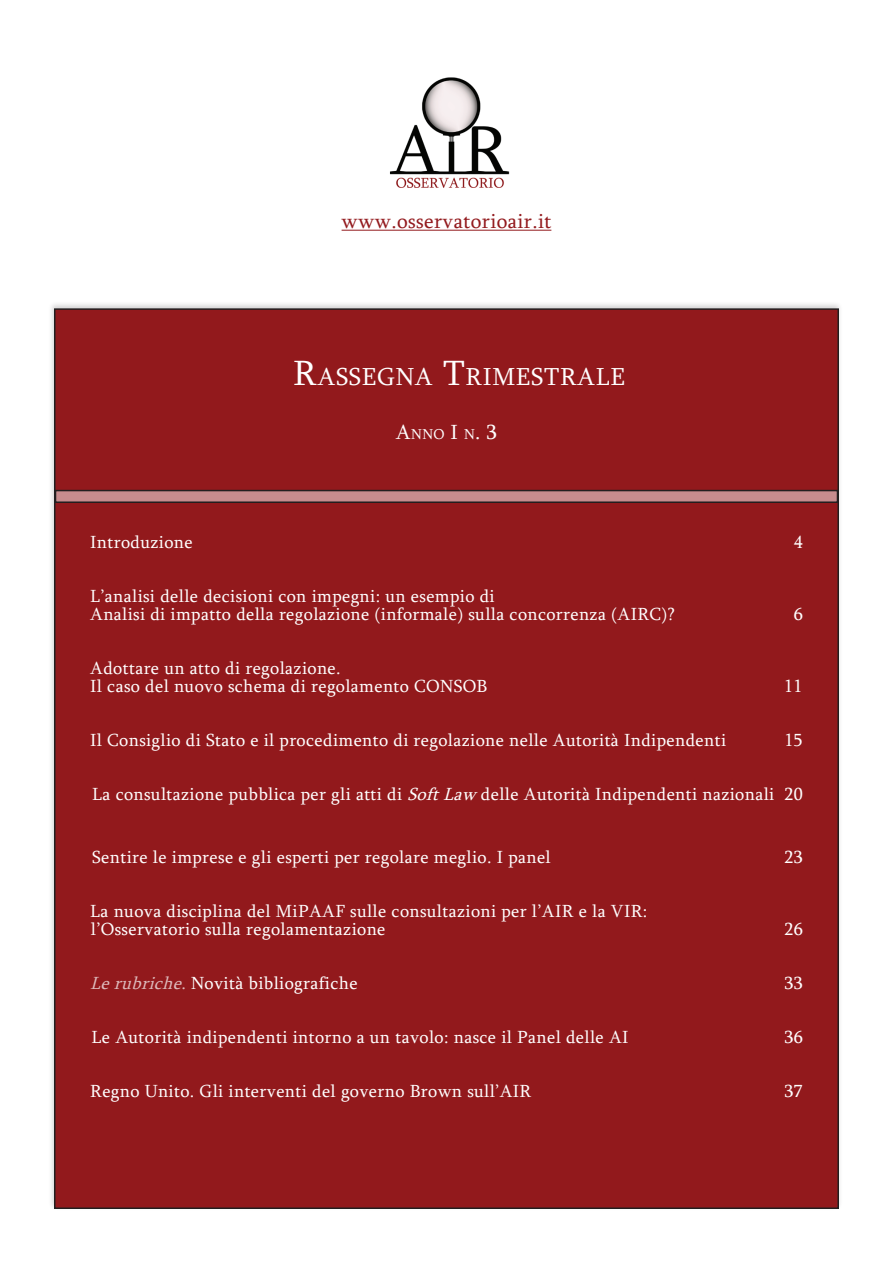
<style>
.page{position:relative;width:893px;height:1263px;background:#fff}
.page>*{position:absolute;margin:0;border:0;box-sizing:border-box;transform-origin:0 0}
.t1{font:25.2px "Sylfaen";letter-spacing:.03em;color:#fff}
.t2{font:21px "Sylfaen";letter-spacing:.02em;color:#931a1e}
.t3{font:21px "Sylfaen";color:#fff}
.t4{font:18px/18px "Sylfaen";letter-spacing:.02em;color:#fff}
.s1{font-size:36px}
.s2{font-size:14.7px}
.s3{font-style:italic}
.s4{font-style:italic;color:#ddbabb}
.s5{color:#ddbabb}
</style>
<div class="page">
<div style="left:48px;top:300px;width:795px;height:911px;background:#231f20;opacity:.2"></div>
<div style="left:55px;top:309px;width:783px;height:899px;background:#92191c"></div>
<img style="left:390px;top:77px;width:120px;height:111px">
<hr style="left:342px;top:230px;width:209px;height:1px;background:#931a1e">
<div style="left:56px;top:490px;width:781px;height:12px;background:#c88c8e"></div>
<div style="left:55px;top:490px;width:783px;height:13px;border:2px solid #231f20"></div>
<p class="t2" style="left:342px;top:207px;width:211px">www.osservatorioair.it</p>
<h1 class="t1" style="left:293px;top:360px;width:333px"><span class="s1">R</span>ASSEGNA <span class="s1">T</span>RIMESTRALE</h1>
<p class="t3" style="left:396px;top:418px;width:103px">A<span class="s2">NNO</span> I <span class="s2">N</span>. 3</p>
<p class="t4" style="left:90px;top:533px;width:104px">Introduzione</p>
<p class="t4" style="left:794px;top:533px;width:10px">4</p>
<p class="t4" style="left:90px;top:587px;width:586px">L’analisi delle decisioni con impegni: un esempio di<br>Analisi di impatto della regolazione (informale) sulla concorrenza (AIRC)?</p>
<p class="t4" style="left:90px;top:659px;width:399px">Adottare un atto di regolazione.<br>Il caso del nuovo schema di regolamento CONSOB</p>
<p class="t4" style="left:794px;top:605px;width:10px">6</p>
<p class="t4" style="left:784px;top:677px;width:20px">11</p>
<p class="t4" style="left:90px;top:731px;width:637px">Il Consiglio di Stato e il procedimento di regolazione nelle Autorità Indipendenti</p>
<p class="t4" style="left:784px;top:731px;width:20px">15</p>
<p class="t4" style="left:92px;top:785px;width:712px">La consultazione pubblica per gli atti di <span class="s3">SoftLaw</span> delle Autorità Indipendenti nazionali 20</p>
<p class="t4" style="left:92px;top:848px;width:460px">Sentire le imprese e gli esperti per regolare meglio. I panel</p>
<p class="t4" style="left:784px;top:848px;width:20px">23</p>
<p class="t4" style="left:90px;top:902px;width:559px">La nuova disciplina del MiPAAF sulle consultazioni per l’AIR e la VIR: l’Osservatorio sulla regolamentazione</p>
<p class="t4" style="left:784px;top:920px;width:20px">26</p>
<p class="t4" style="left:90px;top:974px;width:269px"><span class="s4">Lerubriche</span><span class="s5">.</span> Novità bibliografiche</p>
<p class="t4" style="left:784px;top:974px;width:20px">33</p>
<p class="t4" style="left:92px;top:1028px;width:538px">Le Autorità indipendenti intorno a un tavolo: nasce il Panel delle AI</p>
<p class="t4" style="left:784px;top:1028px;width:20px">36</p>
<p class="t4" style="left:90px;top:1082px;width:443px">Regno Unito. Gli interventi del governo Brown sull’AIR</p>
<p class="t4" style="left:784px;top:1082px;width:20px">37</p>
</div>
